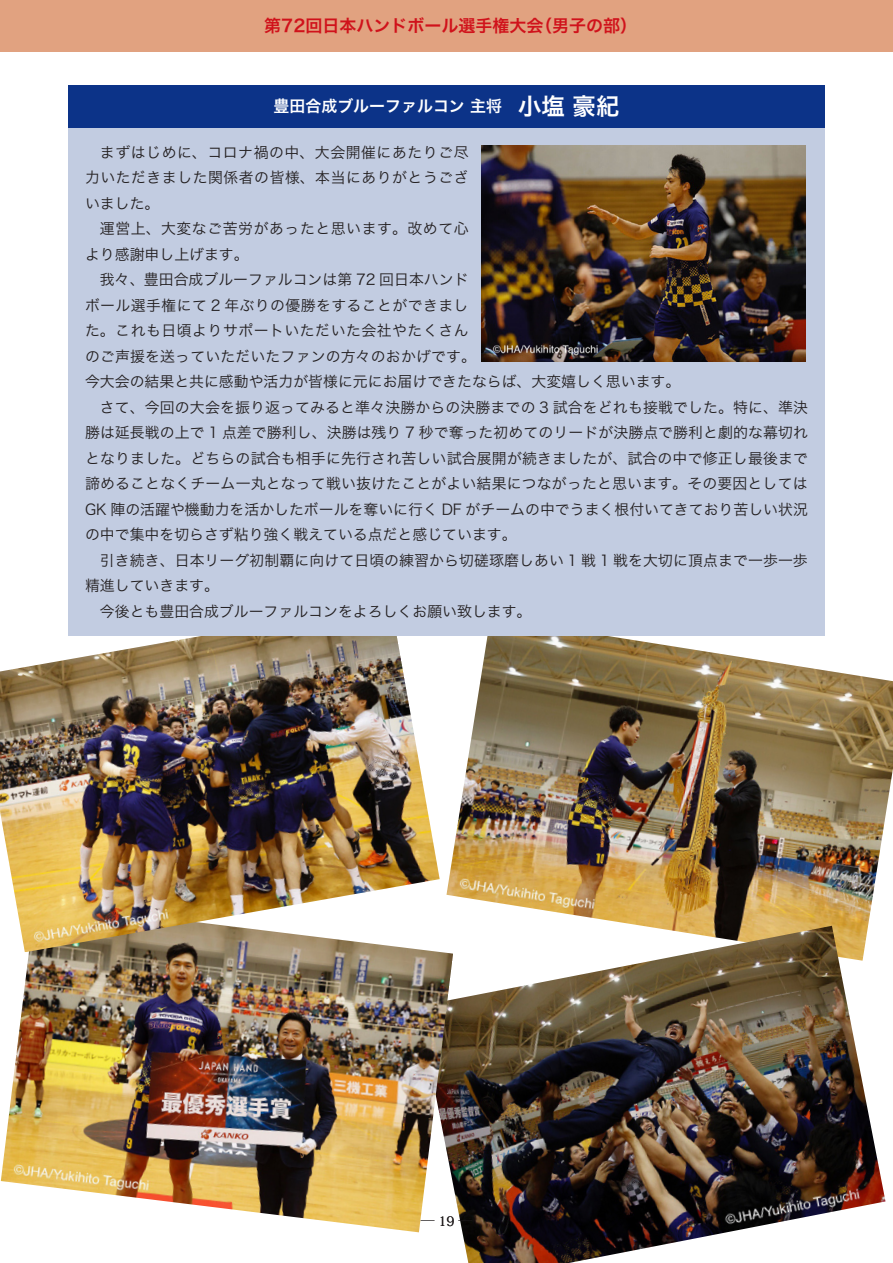
<style>
.page{position:relative;width:893px;height:1263px;background:#fff}
.page>*{position:absolute;margin:0;border:0;box-sizing:border-box;transform-origin:0 0}
.t1{font:16.95px "Hira Kaku Std W6";color:#d0121b}
.t2{font:15.9px "Hira Kaku Std W6";color:#fff}
.t3{font:14.85px/25.5px "Hira Kaku Std W3";letter-spacing:.005em;color:#231f20;text-align:justify}
.t4{font:14.85px/25.5px "Hira Kaku Std W3";letter-spacing:.035em;color:#231f20}
.t5{font:13.8px "Koz Min Pr 6 N";color:#231f20}
.s1{font-size:23.4px}
.s2{font-size:13.35px}
</style>
<div class="page">
<img style="left:446px;top:636px;width:447px;height:290px">
<img style="left:418px;top:926px;width:467px;height:337px">
<img style="left:1px;top:902px;width:452px;height:330px">
<img style="left:0;top:636px;width:440px;height:316px">
<div style="left:68px;top:128px;width:757px;height:508px;background:#c2cce1"></div>
<div style="left:68px;top:85px;width:757px;height:43px;background:#0c3388"></div>
<img style="left:481px;top:145px;width:324px;height:216px">
<div style="left:0;top:0;width:893px;height:51px;background:#e1a280"></div>
<p class="t1" style="left:264px;top:13px;width:374px">第72回日本ハンドボール選手権大会（男子の部）</p>
<p class="t2" style="left:274px;top:94px;width:347px">豊田合成ブルーファルコン 主将　<span class="s1">小塩 豪紀</span></p>
<p class="t3" style="left:85px;top:139px;width:385px;text-indent:15px">まずはじめに、コロナ禍の中、大会開催にあたりご尽力いただきました関係者の皆様、本当にありがとうございました。</p>
<p class="t4" style="left:85px;top:216px;width:385px;text-indent:15px">運営上、大変なご苦労があったと思います。改めて心より感謝申し上げます。</p>
<p class="t3" style="left:85px;top:267px;width:597px;text-align:left;text-indent:15px">我々、豊田合成ブルーファルコンは第 72 回日本ハンド<br>ボール選手権にて 2 年ぶりの優勝をすることができまし<br>た。これも日頃よりサポートいただいた会社やたくさん<br>のご声援を送っていただいたファンの方々のおかげです。<br>今大会の結果と共に感動や活力が皆様に元にお届けできたならば、大変嬉しく思います。</p>
<p class="t3" style="left:85px;top:394px;width:725px;text-indent:15px">さて、今回の大会を振り返ってみると準々決勝からの決勝までの 3 試合をどれも接戦でした。特に、準決勝は延長戦の上で 1 点差で勝利し、決勝は残り 7 秒で奪った初めてのリードが決勝点で勝利と劇的な幕切れとなりました。どちらの試合も相手に先行され苦しい試合展開が続きましたが、試合の中で修正し最後まで諦めることなくチーム一丸となって戦い抜けたことがよい結果につながったと思います。その要因としてはGK 陣の活躍や機動力を活かしたボールを奪いに行く DF がチームの中でうまく根付いてきており苦しい状況の中で集中を切らさず粘り強く戦えている点だと感じています。</p>
<p class="t3" style="left:85px;top:547px;width:724px;text-indent:15px">引き続き、日本リーグ初制覇に向けて日頃の練習から切磋琢磨しあい 1 戦 1 戦を大切に頂点まで一歩一歩精進していきます。</p>
<p class="t3" style="left:100px;top:598px;width:433px">今後とも豊田合成ブルーファルコンをよろしくお願い致します。</p>
<p class="t5" style="left:421px;top:1213px;width:53px">― <span class="s2">19</span> ―</p>
</div>
